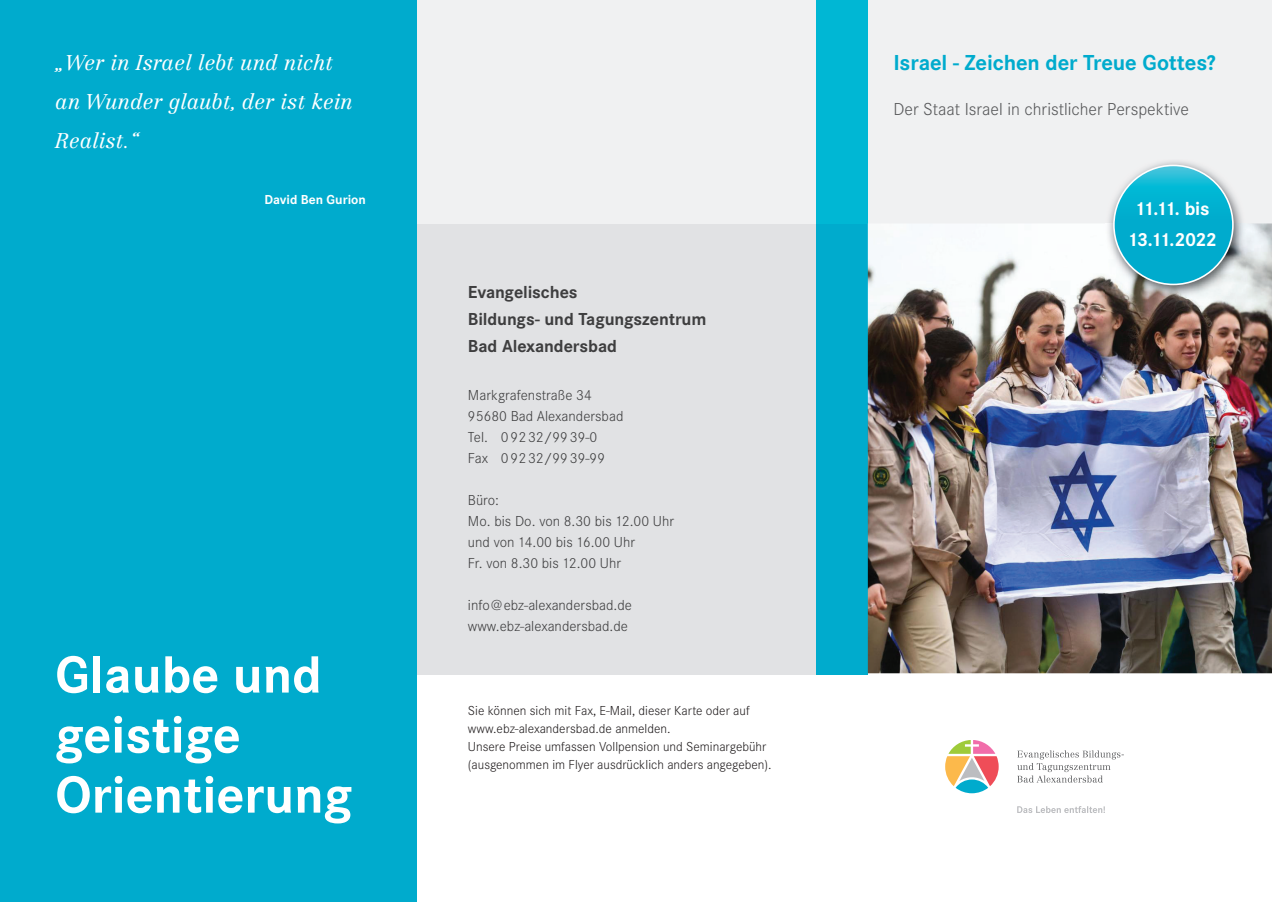
<style>
.page{position:relative;width:1272px;height:902px;background:#fff}
.page>*{position:absolute;margin:0;border:0;box-sizing:border-box;transform-origin:0 0}
.t1{font:700 54px/60px "Corporate S";color:#fff}
.t2{font:700 22.5px "Corporate S";letter-spacing:-.01em;color:#00abcd}
.t3{font:italic 300 21px/39px "Centennial LT Std";color:#fff}
.t4{font:700 19.5px/31px "Corporate S";letter-spacing:-.04em;color:#fff;text-align:center}
.t5{font:700 18px/27px "Corporate S";letter-spacing:-.005em;color:#3e3e3f}
.t6{font:300 18px "Corporate S";color:#57585a}
.t7{font:300 15px/21px "Corporate S";color:#3e3e3f}
.t8{font:300 13.5px/18px "Corporate S";color:#231f20}
.t9{font:700 13.5px "Corporate S";color:#fff}
</style>
<div class="page">
<div style="left:867px;top:0;width:404px;height:224px;background:#f0f1f2"></div>
<div style="left:417px;top:0;width:399px;height:224px;background:#f0f1f2"></div>
<div style="left:417px;top:224px;width:399px;height:450px;background:#e1e2e4"></div>
<div style="left:816px;top:224px;width:51px;height:450px;background:#00abcd"></div>
<div style="left:816px;top:0;width:51px;height:224px;background:#00b7d4"></div>
<div style="left:0;top:0;width:417px;height:901px;background:#00abcd"></div>
<img style="left:867px;top:223px;width:404px;height:450px">
<svg style="left:945px;top:740px;width:53px;height:53px"></svg>
<svg style="left:1017px;top:750px;width:106px;height:32px"></svg>
<svg style="left:1017px;top:806px;width:87px;height:7px"></svg>
<img style="left:1105px;top:161px;width:139px;height:137px">
<svg style="left:1113px;top:165px;width:119px;height:119px;background:#08b1d0"></svg>
<div style="left:1113px;top:165px;width:120px;height:120px;border:2px solid #fff;border-radius:50%"></div>
<h3 class="t3" style="left:55px;top:43px;width:299px">„Wer in Israel lebt und nicht an Wunder glaubt, der ist kein<br>Realist.“</h3>
<p class="t9" style="left:264px;top:191px;width:103px">David Ben Gurion</p>
<h1 class="t1" style="left:55px;top:645px;width:299px">Glaube und geistige<br>Orientierung</h1>
<p class="t5" style="left:468px;top:279px;width:240px">Evangelisches<br>Bildungs- und Tagungszentrum<br>Bad Alexandersbad</p>
<p class="t7" style="left:468px;top:385px;width:157px">Markgrafenstraße 34<br>95680 Bad Alexandersbad<br>Tel. 0 92 32/99 39-0<br>Fax 0 92 32/99 39-99</p>
<p class="t7" style="left:468px;top:490px;width:207px">Büro:<br>Mo. bis Do. von 8.30 bis 12.00 Uhr und von 14.00 bis 16.00 Uhr<br>Fr. von 8.30 bis 12.00 Uhr</p>
<p class="t7" style="left:468px;top:595px;width:165px">info@ebz-alexandersbad.de www.ebz-alexandersbad.de</p>
<p class="t8" style="left:468px;top:702px;width:305px">Sie können sich mit Fax, E-Mail, dieser Karte oder auf www.ebz-alexandersbad.de anmelden.<br>Unsere Preise umfassen Vollpension und Seminargebühr (ausgenommen im Flyer ausdrücklich anders angegeben).</p>
<h2 class="t2" style="left:893px;top:50px;width:324px">Israel - Zeichen der Treue Gottes?</h2>
<p class="t6" style="left:893px;top:98px;width:297px">Der Staat Israel in christlicher Perspektive</p>
<h3 class="t4" style="left:1127px;top:193px;width:91px">11.11. bis<br>13.11.2022</h3>
</div>
